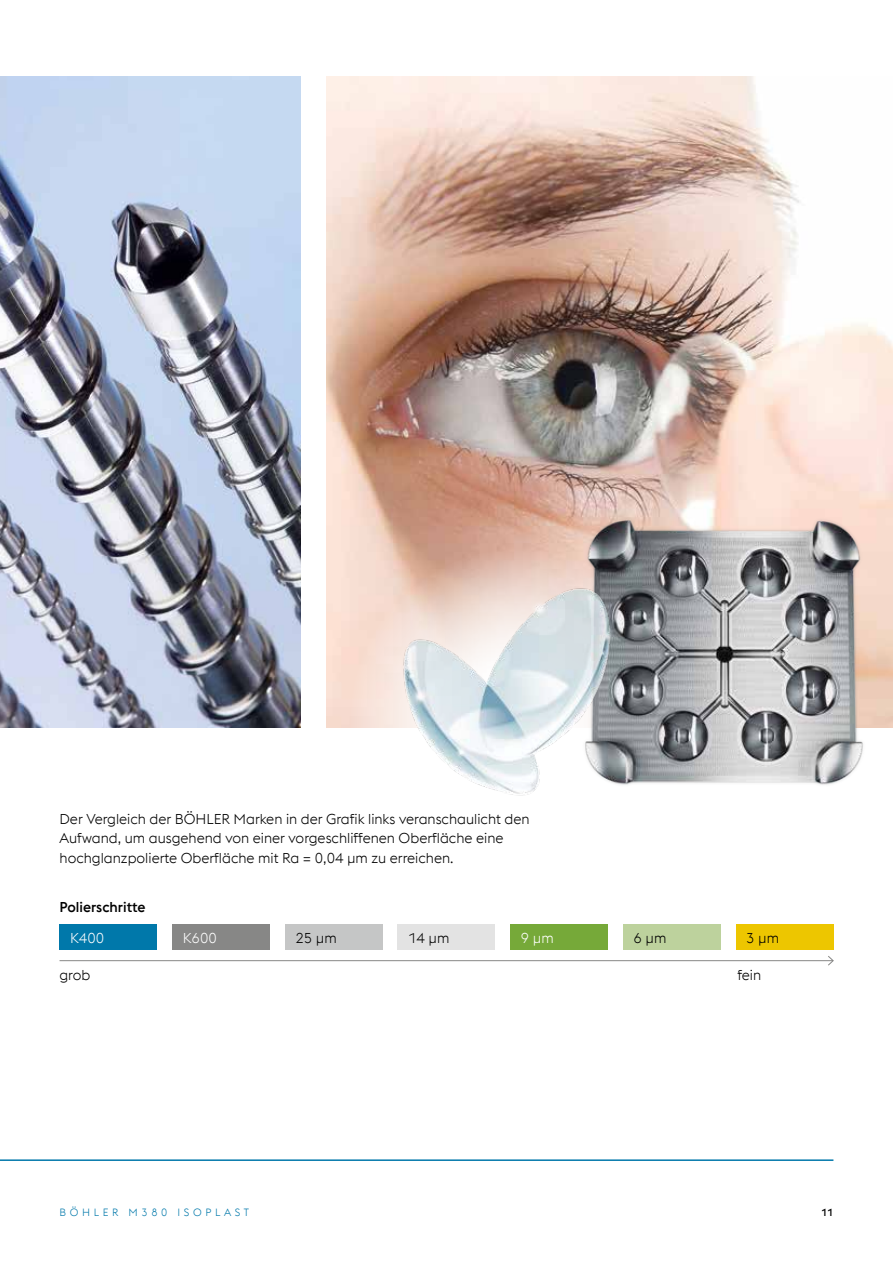
<style>
.page{position:relative;width:893px;height:1263px;background:#fff}
.page>*{position:absolute;margin:0;border:0;box-sizing:border-box;transform-origin:0 0}
.t1{font:300 14.25px/19.5px "voestalpine";color:#000}
.t2{font:500 14.25px "voestalpine";color:#000}
.t3{font:300 14.25px "voestalpine";color:#fff}
.t4{font:300 10.5px "voestalpine";letter-spacing:.35em;color:#0078aa}
.t5{font:500 10.5px "voestalpine";color:#000}
</style>
<div class="page">
<hr style="left:0;top:1159px;width:833px;height:2px;background:#0078aa">
<img style="left:0;top:77px;width:300px;height:650px">
<div style="left:60px;top:924px;width:97px;height:26px;background:#0078aa"></div>
<div style="left:172px;top:924px;width:98px;height:26px;background:#878786"></div>
<div style="left:285px;top:924px;width:98px;height:26px;background:#c5c6c6"></div>
<div style="left:398px;top:924px;width:97px;height:26px;background:#e3e3e3"></div>
<div style="left:510px;top:924px;width:98px;height:26px;background:#76a939"></div>
<div style="left:623px;top:924px;width:98px;height:26px;background:#bdd29d"></div>
<div style="left:736px;top:924px;width:97px;height:26px;background:#edc600"></div>
<hr style="left:60px;top:960px;width:773px;height:1px;background:#878786">
<svg style="left:828px;top:956px;width:6px;height:10px"></svg>
<img style="left:326px;top:77px;width:567px;height:650px">
<img style="left:556px;top:482px;width:337px;height:303px">
<img style="left:332px;top:514px;width:359px;height:282px">
<p class="t1" style="left:60px;top:809px;width:471px">Der Vergleich der BÖHLER Marken in der Grafik links veranschaulicht den<br>Aufwand, um ausgehend von einer vorgeschliffenen Oberfläche eine hochglanzpolierte Oberfläche mit Ra = 0,04 µm zu erreichen.</p>
<p class="t2" style="left:60px;top:898px;width:88px">Polierschritte</p>
<p class="t3" style="left:70px;top:930px;width:36px">K400</p>
<p class="t3" style="left:183px;top:930px;width:36px">K600</p>
<p class="t1" style="left:295px;top:928px;width:43px">25 µm</p>
<p class="t1" style="left:408px;top:928px;width:43px">14 µm</p>
<p class="t3" style="left:521px;top:930px;width:34px">9 µm</p>
<p class="t1" style="left:634px;top:928px;width:34px">6 µm</p>
<p class="t1" style="left:746px;top:928px;width:34px">3 µm</p>
<p class="t1" style="left:60px;top:965px;width:32px">grob</p>
<p class="t1" style="left:737px;top:965px;width:25px">fein</p>
<p class="t4" style="left:60px;top:1206px;width:191px">BÖHLER M380 ISOPLAST</p>
<p class="t5" style="left:821px;top:1205px;width:14px">11</p>
</div>
